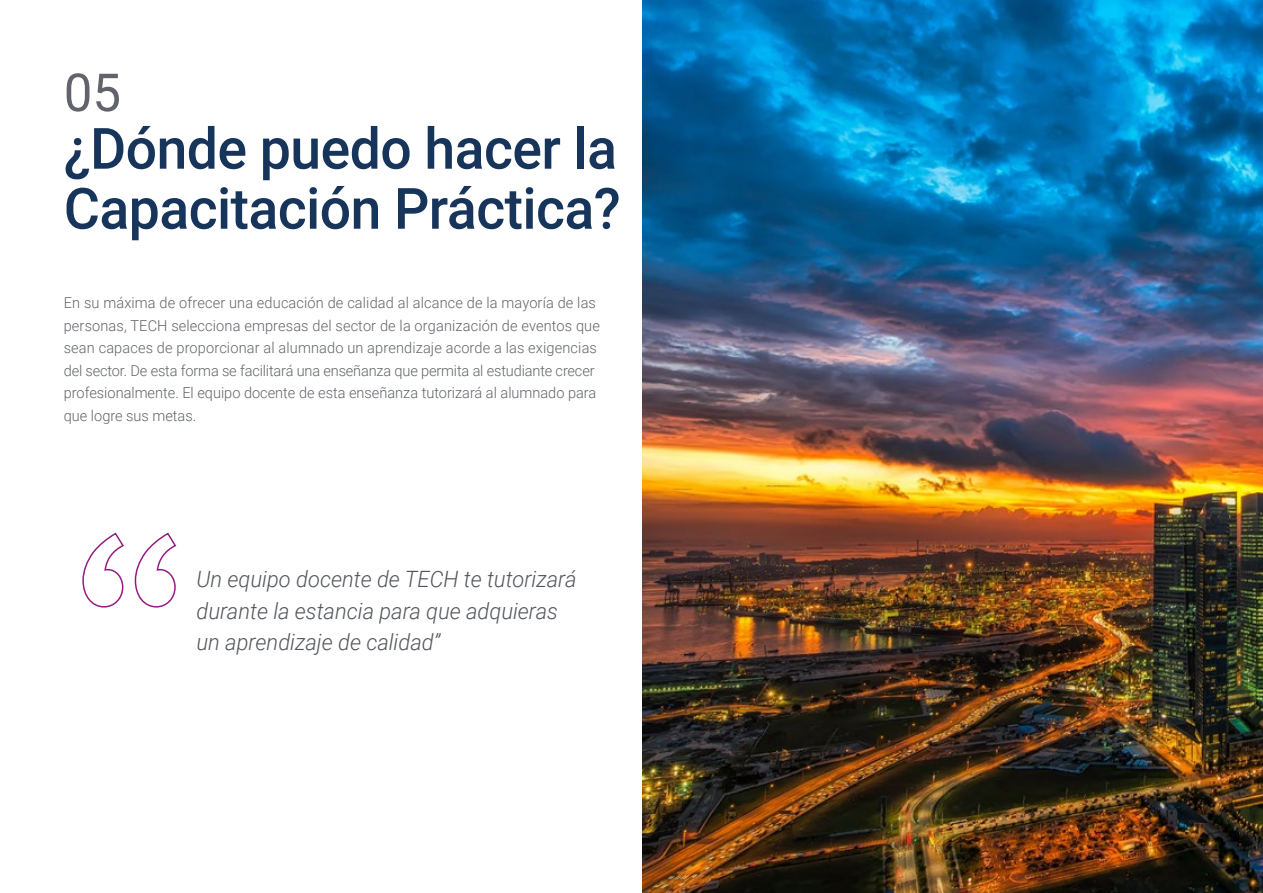
<style>
.page{position:relative;width:1263px;height:893px;background:#fff}
.page>*{position:absolute;margin:0;border:0;box-sizing:border-box;transform-origin:0 0}
.t1{font:500 57px/60px "Roboto";letter-spacing:-.01em;color:#17355b}
.t2{font:52.5px "Roboto";color:#61646a}
.t3{font:italic 300 22.5px/31.5px "Roboto";color:#52555b}
.t4{font:300 15px/22.5px "Roboto";letter-spacing:.01em;color:#61646a}
</style>
<div class="page">
<svg style="left:82px;top:532px;width:95px;height:76px"></svg>
<img style="left:642px;top:0;width:621px;height:893px">
<h2 class="t2" style="left:64px;top:56px;width:59px">05</h2>
<h1 class="t1" style="left:64px;top:116px;width:558px">¿Dónde puedo hacer la<br>Capacitación Práctica?</h1>
<p class="t4" style="left:64px;top:291px;width:538px">En su máxima de ofrecer una educación de calidad al alcance de la mayoría de las personas, TECH selecciona empresas del sector de la organización de eventos que sean capaces de proporcionar al alumnado un aprendizaje acorde a las exigencias del sector. De esta forma se facilitará una enseñanza que permita al estudiante crecer profesionalmente. El equipo docente de esta enseñanza tutorizará al alumnado para que logre sus metas.</p>
<h3 class="t3" style="left:197px;top:562px;width:381px">Un equipo docente de TECH te tutorizará durante la estancia para que adquieras un aprendizaje de calidad”</h3>
</div>
